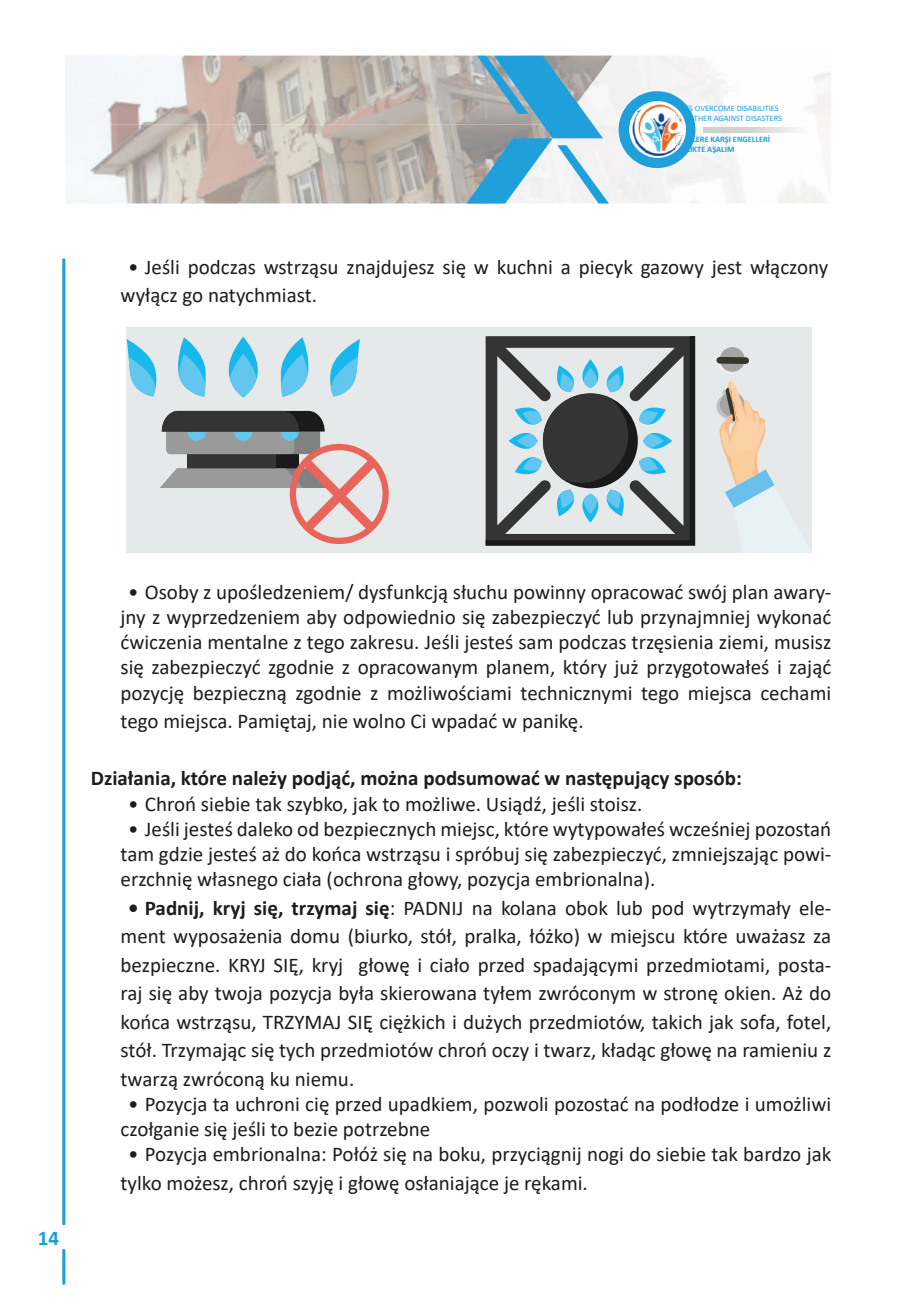
<style>
.page{position:relative;width:915px;height:1306px;background:#fff}
.page>*{position:absolute;margin:0;border:0;box-sizing:border-box;transform-origin:0 0}
.t1{font:21px/28.5px "Calibri";color:#1d1d1b}
.t2{font:700 21px "Calibri";color:#1d1d1b}
.t3{font:700 21px "Calibri";color:#1a9eda}
.t4{font:8.4px/10.1px "Calibri";color:#1fa0db}
.t5{font:700 8.4px/10.1px "Calibri";color:#1fa0db}
.s1{font-weight:700}
</style>
<div class="page">
<hr style="left:62px;top:258px;width:3px;height:967px;background:#1a9eda;border-radius:2px">
<hr style="left:62px;top:1248px;width:3px;height:36px;background:#1a9eda;border-radius:2px">
<img style="left:66px;top:56px;width:400px;height:68px">
<img style="left:66px;top:124px;width:400px;height:79px">
<svg style="left:466px;top:55px;width:365px;height:148px"></svg>
<div style="left:126px;top:327px;width:685px;height:226px;background:#e6e9e9"></div>
<svg style="left:228px;top:337px;width:30px;height:60px"></svg>
<svg style="left:178px;top:337px;width:28px;height:60px"></svg>
<svg style="left:281px;top:337px;width:28px;height:60px"></svg>
<svg style="left:126px;top:339px;width:31px;height:57px"></svg>
<svg style="left:330px;top:339px;width:30px;height:57px"></svg>
<svg style="left:485px;top:336px;width:209px;height:209px"></svg>
<svg style="left:717px;top:349px;width:28px;height:23px"></svg>
<div style="left:719px;top:347px;width:25px;height:25px;background:#a4a4a4;border-radius:50%"></div>
<div style="left:716px;top:357px;width:32px;height:7px;background:#35352e;border-radius:3px"></div>
<svg style="left:716px;top:381px;width:95px;height:172px"></svg>
<svg style="left:160px;top:411px;width:228px;height:133px"></svg>
<p class="t4" style="left:675px;top:103px;width:108px">LET’S OVERCOME DISABILITIES<br>TOGETHER AGAINST DISASTERS</p>
<p class="t5" style="left:675px;top:134px;width:96px">AFETLERE KARŞI ENGELLERİ<br>BİRLİKTE AŞALIM</p>
<p class="t1" style="left:120px;top:252px;width:709px;text-indent:8px">• Jeśli podczas wstrząsu znajdujesz się w kuchni a piecyk gazowy jest włączony wyłącz go natychmiast.</p>
<p class="t3" style="left:38px;top:1223px;width:23px">14</p>
<p class="t1" style="left:120px;top:578px;width:712px;line-height:25.2px;text-align:center">• Osoby z upośledzeniem/ dysfunkcją słuchu powinny opracować swój plan awary&shy;jny z wyprzedzeniem aby odpowiednio się zabezpieczyć lub przynajmniej wykonać ćwiczenia mentalne z tego zakresu. Jeśli jesteś sam podczas trzęsienia ziemi, musisz się zabezpieczyć zgodnie z opracowanym planem, który już przygotowałeś i zająć pozycję bezpieczną zgodnie z możliwościami technicznymi tego miejsca cechami</p>
<p class="t1" style="left:120px;top:706px;width:464px">tego miejsca. Pamiętaj, nie wolno Ci wpadać w panikę.</p>
<p class="t2" style="left:91px;top:763px;width:652px">Działania, które należy podjąć, można podsumować w następujący sposób:</p>
<p class="t1" style="left:128px;top:788px;width:515px">• Chroń siebie tak szybko, jak to możliwe. Usiądź, jeśli stoisz.</p>
<p class="t1" style="left:121px;top:815px;width:712px;line-height:25.2px;text-align:justify;text-indent:8px">• Jeśli jesteś daleko od bezpiecznych miejsc, które wytypowałeś wcześniej pozostań tam gdzie jesteś aż do końca wstrząsu i spróbuj się zabezpieczyć, zmniejszając powi&shy;erzchnię własnego ciała (ochrona głowy, pozycja embrionalna).</p>
<p class="t1" style="left:121px;top:893px;width:712px;text-align:justify;text-indent:8px"><span class="s1">• Padnij, kryj się, trzymaj się</span>: PADNIJ na kolana obok lub pod wytrzymały ele&shy;ment wyposażenia domu (biurko, stół, pralka, łóżko) w miejscu które uważasz za bezpieczne. KRYJ SIĘ, kryj głowę i ciało przed spadającymi przedmiotami, posta&shy;raj się aby twoja pozycja była skierowana tyłem zwróconym w stronę okien. Aż do końca wstrząsu, TRZYMAJ SIĘ ciężkich i dużych przedmiotów, takich jak sofa, fotel, stół. Trzymając się tych przedmiotów chroń oczy i twarz, kładąc głowę na ramieniu z twarzą zwróconą ku niemu.</p>
<p class="t1" style="left:121px;top:1090px;width:712px;line-height:25.2px;text-indent:8px">• Pozycja ta uchroni cię przed upadkiem, pozwoli pozostać na podłodze i umożliwi czołganie się jeśli to bezie potrzebne</p>
<p class="t1" style="left:121px;top:1139px;width:712px;text-indent:8px">• Pozycja embrionalna: Połóż się na boku, przyciągnij nogi do siebie tak bardzo jak tylko możesz, chroń szyję i głowę osłaniające je rękami.</p>
</div>
